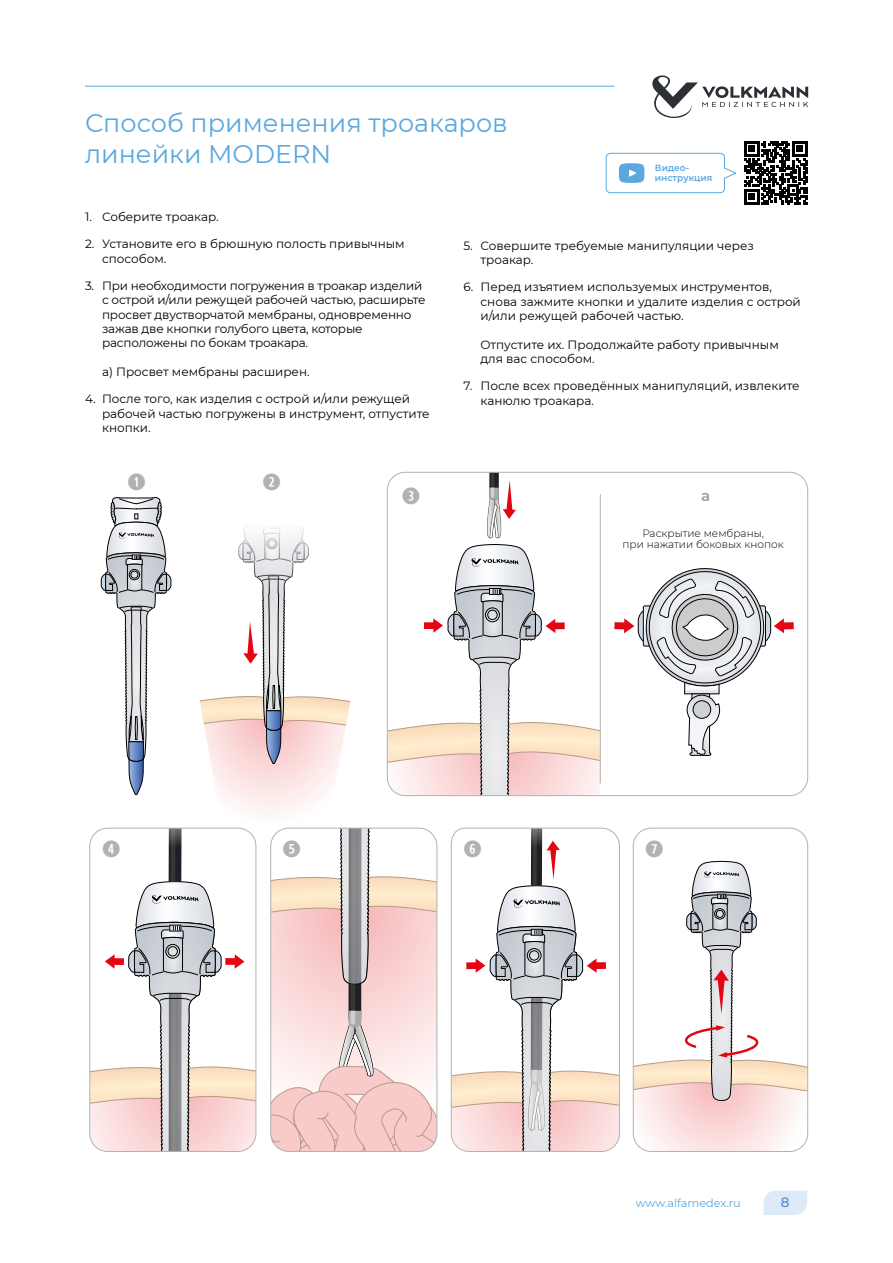
<style>
.page{position:relative;width:893px;height:1263px;background:#fff}
.page>*{position:absolute;margin:0;border:0;box-sizing:border-box;transform-origin:0 0}
.П__Заголовок_малый{font:25.5px/30.6px "Montserrat";color:#5aa8de}
.П__Цифры_в_кружках_с{font:22.5px "Combi Numerals Ltd";color:#b3b2b2}
.П__Bold__gray_50{font:600 15px "Montserrat";color:#9d9d9c}
.t1{font:500 13.5px "Montserrat";color:#528bc9}
.t2{font:12px/14.4px "Montserrat";color:#000}
.t3{font:11.25px "Montserrat";color:#5aa8de}
.П__Подпись_к_фото__ц{font:300 10.5px/11.2px "Montserrat";color:#000;text-align:center}
.П__Подпись_к_фото__л{font:600 9px/10.5px "Montserrat";color:#5aa8de}
</style>
<div class="page">
<svg style="left:763px;top:1190px;width:44px;height:25px"></svg>
<svg style="left:652px;top:75px;width:156px;height:43px"></svg>
<hr style="left:85px;top:86px;width:529px;height:1px;background:#5aa8de">
<svg style="left:90px;top:472px;width:718px;height:680px"></svg>
<svg style="left:450px;top:827px;width:170px;height:325px"></svg>
<svg style="left:204px;top:479px;width:123px;height:118px"></svg>
<svg style="left:605px;top:141px;width:203px;height:64px"></svg>
<p class="П__Заголовок_малый" style="left:85px;top:107px;width:424px">Способ применения троакаров линейки MODERN</p>
<p class="П__Подпись_к_фото__л" style="left:655px;top:162px;width:59px">Видео&shy;инструкция</p>
<p class="t2" style="left:85px;top:209px;width:135px">1. Соберите троакар.</p>
<p class="t2" style="left:102px;top:236px;width:304px;text-indent:-17px">2. Установите его в брюшную полость привычным способом.</p>
<p class="t2" style="left:102px;top:278px;width:325px;text-indent:-17px">3. При необходимости погружения в троакар изделий с острой и/или режущей рабочей частью, расширьте просвет двустворчатой мембраны, одновременно зажав две кнопки голубого цвета, которые расположены по бокам троакара.</p>
<p class="t2" style="left:102px;top:364px;width:209px">а) Просвет мембраны расширен.</p>
<p class="t2" style="left:102px;top:391px;width:329px;text-indent:-17px">4. После того, как изделия с острой и/или режущей рабочей частью погружены в инструмент, отпустите кнопки.</p>
<p class="П__Цифры_в_кружках_с" style="left:128px;top:469px;width:20px">➊</p>
<p class="П__Цифры_в_кружках_с" style="left:262px;top:469px;width:20px">➋</p>
<p class="П__Цифры_в_кружках_с" style="left:402px;top:483px;width:20px">➌</p>
<p class="t2" style="left:480px;top:238px;width:275px;text-indent:-17px">5. Совершите требуемые манипуляции через троакар.</p>
<p class="t2" style="left:480px;top:279px;width:322px;text-indent:-17px">6. Перед изъятием используемых инструментов, снова зажмите кнопки и удалите изделия с острой и/или режущей рабочей частью.</p>
<p class="t2" style="left:480px;top:337px;width:300px">Отпустите их. Продолжайте работу привычным для вас способом.</p>
<p class="t2" style="left:480px;top:379px;width:321px;text-indent:-17px">7. После всех проведённых манипуляций, извлеките канюлю троакара.</p>
<p class="П__Bold__gray_50" style="left:701px;top:485px;width:10px">а</p>
<p class="П__Подпись_к_фото__ц" style="left:623px;top:527px;width:163px">Раскрытие мембраны,<br>при нажатии боковых кнопок</p>
<p class="П__Цифры_в_кружках_с" style="left:102px;top:836px;width:20px">➍</p>
<p class="П__Цифры_в_кружках_с" style="left:283px;top:836px;width:20px">➎</p>
<p class="П__Цифры_в_кружках_с" style="left:463px;top:836px;width:20px">➏</p>
<p class="П__Цифры_в_кружках_с" style="left:645px;top:836px;width:20px">➐</p>
<p class="t3" style="left:636px;top:1195px;width:107px">www.alfamedex.ru</p>
<p class="t1" style="left:781px;top:1193px;width:10px">8</p>
</div>
